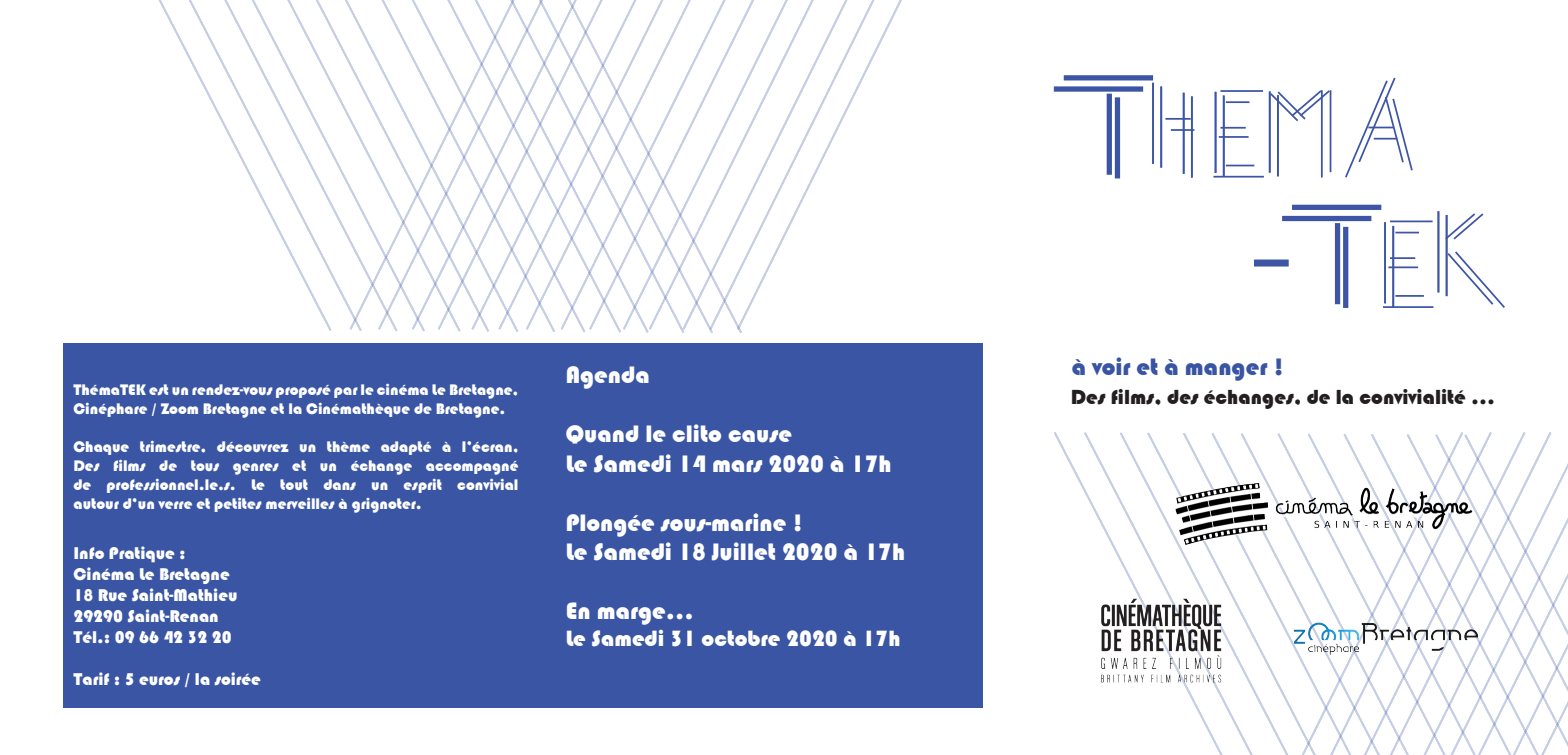
<style>
.page{position:relative;width:1568px;height:755px;background:#fff}
.page>*{position:absolute;margin:0;border:0;box-sizing:border-box;transform-origin:0 0}
.t1{font:24.5px "Bauhaus 93";color:#fff}
.t2{font:24.5px "Bauhaus 93";color:#3a54a4}
.t3{font:22.75px "Bauhaus 93";color:#fff}
.t4{font:21px "Bauhaus 93";color:#231f20}
.t5{font:17.5px "Bauhaus 93";color:#fff}
.t6{font:15.75px/18.9px "Bauhaus 93";color:#fff}
</style>
<div class="page">
<svg style="left:196px;top:0;width:152px;height:331px"></svg>
<svg style="left:348px;top:0;width:62px;height:331px"></svg>
<svg style="left:410px;top:0;width:149px;height:331px"></svg>
<svg style="left:559px;top:0;width:62px;height:331px"></svg>
<svg style="left:815px;top:0;width:87px;height:175px"></svg>
<svg style="left:621px;top:0;width:194px;height:331px"></svg>
<div style="left:1106px;top:94px;width:6px;height:81px;background:#3c54a4"></div>
<div style="left:1115px;top:97px;width:5px;height:81px;background:#3c54a4"></div>
<div style="left:1063px;top:75px;width:90px;height:5px;background:#3c54a4"></div>
<div style="left:1054px;top:86px;width:89px;height:6px;background:#3c54a4"></div>
<div style="left:1335px;top:223px;width:5px;height:81px;background:#3d55a4"></div>
<div style="left:1343px;top:227px;width:5px;height:81px;background:#3d55a4"></div>
<div style="left:1292px;top:204px;width:89px;height:6px;background:#3d55a4"></div>
<div style="left:1282px;top:216px;width:89px;height:5px;background:#3d55a4"></div>
<hr style="left:1152px;top:83px;width:2px;height:81px;background:#3d55a4">
<hr style="left:1160px;top:86px;width:2px;height:81px;background:#3d55a4">
<hr style="left:1182px;top:93px;width:2px;height:81px;background:#3d55a4">
<hr style="left:1191px;top:96px;width:1px;height:81px;background:#3d55a4">
<hr style="left:1165px;top:118px;width:25px;height:2px;background:#3d55a4">
<hr style="left:1171px;top:129px;width:23px;height:2px;background:#3d55a4">
<hr style="left:1384px;top:222px;width:2px;height:81px;background:#3d55a4">
<hr style="left:1392px;top:226px;width:2px;height:81px;background:#3d55a4">
<hr style="left:1390px;top:220px;width:42px;height:2px;background:#3d55a4">
<hr style="left:1395px;top:231px;width:24px;height:2px;background:#3d55a4">
<svg style="left:1395px;top:295px;width:29px;height:1px"></svg>
<hr style="left:1383px;top:306px;width:50px;height:2px;background:#3d55a4">
<hr style="left:1390px;top:257px;width:25px;height:2px;background:#3d55a4">
<hr style="left:1388px;top:266px;width:30px;height:2px;background:#3d55a4">
<hr style="left:1214px;top:92px;width:2px;height:81px;background:#3d55a4">
<hr style="left:1223px;top:95px;width:1px;height:81px;background:#3d55a4">
<hr style="left:1220px;top:90px;width:43px;height:2px;background:#3d55a4">
<hr style="left:1226px;top:101px;width:23px;height:2px;background:#3d55a4">
<hr style="left:1226px;top:164px;width:28px;height:2px;background:#3d55a4">
<hr style="left:1213px;top:176px;width:51px;height:1px;background:#3d55a4">
<svg style="left:1220px;top:127px;width:25px;height:1px"></svg>
<hr style="left:1218px;top:136px;width:30px;height:2px;background:#3d55a4">
<hr style="left:1321px;top:90px;width:1px;height:87px;background:#3d55a4">
<hr style="left:1329px;top:90px;width:2px;height:82px;background:#3d55a4">
<hr style="left:1269px;top:91px;width:1px;height:81px;background:#3d55a4">
<hr style="left:1277px;top:95px;width:1px;height:81px;background:#3d55a4">
<svg style="left:1268px;top:90px;width:63px;height:33px"></svg>
<hr style="left:1437px;top:211px;width:2px;height:81px;background:#3d55a4">
<hr style="left:1445px;top:215px;width:2px;height:81px;background:#3d55a4">
<svg style="left:1445px;top:213px;width:39px;height:28px"></svg>
<svg style="left:1445px;top:249px;width:60px;height:59px"></svg>
<svg style="left:1345px;top:77px;width:68px;height:101px"></svg>
<div style="left:1254px;top:259px;width:34px;height:7px;background:#3d55a4"></div>
<svg style="left:1054px;top:432px;width:64px;height:125px"></svg>
<svg style="left:1118px;top:432px;width:152px;height:322px"></svg>
<svg style="left:1270px;top:433px;width:63px;height:321px"></svg>
<svg style="left:1333px;top:434px;width:100px;height:320px"></svg>
<svg style="left:1433px;top:432px;width:135px;height:322px"></svg>
<div style="left:63px;top:343px;width:919px;height:364px;background:#3955a4"></div>
<img style="left:1173px;top:483px;width:300px;height:61px">
<img style="left:1101px;top:567px;width:132px;height:145px">
<img style="left:1265px;top:597px;width:240px;height:86px">
<p class="t6" style="left:73px;top:380px;width:446px">ThémaTEK est un rendez-vous proposé par le cinéma Le Bretagne,<br>Cinéphare / Zoom Bretagne et la Cinémathèque de Bretagne.</p>
<p class="t6" style="left:73px;top:437px;width:447px;text-align:justify">Chaque trimestre, découvrez un thème adapté à l’écran, Des films de tous genres et un échange accompagné de professionnel.le.s. Le tout dans un esprit convivial autour d’un verre et petites merveilles à grignoter.</p>
<p class="t5" style="left:73px;top:543px;width:114px">Info Pratique :</p>
<p class="t5" style="left:73px;top:564px;width:158px">Cinéma Le Bretagne</p>
<p class="t5" style="left:73px;top:585px;width:166px">18 Rue Saint-Mathieu</p>
<p class="t5" style="left:73px;top:606px;width:147px">29290 Saint-Renan</p>
<p class="t5" style="left:73px;top:627px;width:160px">Tél.: 09 66 42 32 20</p>
<p class="t5" style="left:73px;top:669px;width:189px">Tarif : 5 euros / la soirée</p>
<p class="t1" style="left:566px;top:361px;width:86px">Agenda</p>
<p class="t1" style="left:566px;top:420px;width:228px">Quand le clito cause</p>
<p class="t1" style="left:566px;top:449px;width:327px">Le Samedi 14 mars 2020 à 17h</p>
<p class="t1" style="left:566px;top:508px;width:239px">Plongée sous-marine !</p>
<p class="t1" style="left:566px;top:537px;width:341px">Le Samedi 18 Juillet 2020 à 17h</p>
<p class="t1" style="left:566px;top:596px;width:129px">En marge...</p>
<p class="t3" style="left:566px;top:625px;width:336px">Le Samedi 31 octobre 2020 à 17h</p>
<p class="t2" style="left:1071px;top:352px;width:214px">à voir et à manger !</p>
<p class="t4" style="left:1071px;top:385px;width:426px">Des films, des échanges, de la convivialité ...</p>
</div>
